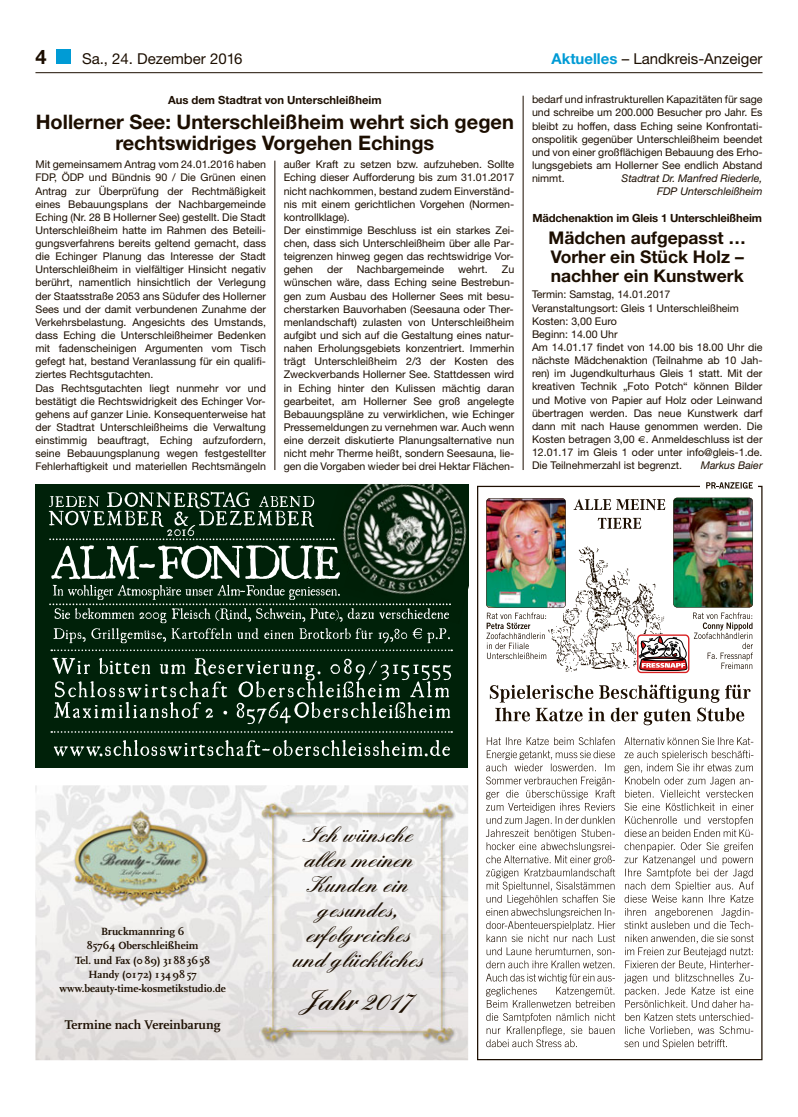
<style>
.page{position:relative;width:798px;height:1117px;background:#fff}
.page>*{position:absolute;margin:0;border:0;box-sizing:border-box;transform-origin:0 0}
.t1{font:29.62px "England Hand DB";color:#1c0e00}
.t2{font:23.25px/25.1px "England Hand DB";color:#1c0e00;text-align:center}
.t3{font:700 20px/21.2px "Helvetica Neue";color:#1c0e00;text-align:center}
.t4{font:700 17.5px/18.8px "Helvetica Neue";color:#1c0e00}
.t5{font:15px "Helvetica Neue";color:#1c0e00}
.t6{font:700 13.12px "Scala";color:#1c0e00}
.t7{font:700 11.25px "Helvetica Neue";letter-spacing:-.015em;color:#1c0e00}
.t8{font:700 10.88px/14.2px "Scala";color:#1c0e00;text-align:center}
.t9{font:10.62px/13.1px "Helvetica Neue";color:#1c0e00}
.t10{font:italic 10.62px/13.1px "Helvetica Neue";color:#1c0e00;text-align:right}
.s1{font-weight:700;color:#009bd5}
</style>
<div class="page">
<div style="left:57px;top:50px;width:14px;height:14px;background:#009bd5"></div>
<hr style="left:274px;top:161px;width:1px;height:309px;background:#1c0e00">
<hr style="left:522px;top:96px;width:1px;height:374px;background:#1c0e00">
<hr style="left:35px;top:72px;width:727px;height:1px;background:#1c0e00">
<div style="left:477px;top:485px;width:285px;height:574px;border:1px solid #1c0e00"></div>
<svg style="left:573px;top:499px;width:92px;height:11px"></svg>
<svg style="left:597px;top:517px;width:44px;height:11px"></svg>
<img style="left:486px;top:498px;width:79px;height:109px;border-radius:4px">
<div style="left:486px;top:498px;width:79px;height:110px;border:1px solid #1c0e00;border-radius:4px"></div>
<svg style="left:486px;top:612px;width:60px;height:47px"></svg>
<img style="left:548px;top:544px;width:108px;height:128px">
<div style="left:637px;top:634px;width:52px;height:39px;border:1px solid #d81d1f;border-radius:4px"></div>
<div style="left:700px;top:482px;width:57px;height:12px;background:#fff"></div>
<svg style="left:706px;top:482px;width:46px;height:6px"></svg>
<img style="left:673px;top:497px;width:79px;height:110px;border-radius:4px">
<div style="left:673px;top:497px;width:79px;height:110px;border:1px solid #1c0e00;border-radius:4px"></div>
<svg style="left:637px;top:612px;width:115px;height:59px"></svg>
<svg style="left:486px;top:737px;width:128px;height:7px"></svg>
<svg style="left:486px;top:750px;width:129px;height:191px"></svg>
<svg style="left:486px;top:947px;width:129px;height:99px"></svg>
<svg style="left:624px;top:737px;width:129px;height:7px"></svg>
<svg style="left:624px;top:750px;width:129px;height:86px"></svg>
<svg style="left:624px;top:842px;width:129px;height:86px"></svg>
<svg style="left:624px;top:934px;width:129px;height:114px"></svg>
<svg style="left:489px;top:684px;width:261px;height:41px"></svg>
<img style="left:35px;top:785px;width:433px;height:274px">
<img style="left:73px;top:808px;width:136px;height:99px">
<img style="left:259px;top:802px;width:196px;height:243px">
<div style="left:35px;top:484px;width:433px;height:284px;background:#002109"></div>
<svg style="left:52px;top:657px;width:399px;height:67px"></svg>
<svg style="left:54px;top:740px;width:396px;height:16px"></svg>
<svg style="left:51px;top:649px;width:401px;height:2px"></svg>
<svg style="left:51px;top:731px;width:401px;height:1px"></svg>
<img style="left:360px;top:484px;width:107px;height:122px">
<svg style="left:49px;top:491px;width:401px;height:152px"></svg>
<p class="t3" style="left:35px;top:48px;width:13px">4</p>
<p class="t5" style="left:82px;top:53px;width:162px">Sa., 24. Dezember 2016</p>
<p class="t5" style="left:551px;top:53px;width:212px"><span class="s1">Aktuelles</span> – Landkreis-Anzeiger</p>
<p class="t7" style="left:168px;top:96px;width:215px">Aus dem Stadtrat von Unterschleißheim</p>
<p class="t3" style="left:36px;top:113px;width:479px">Hollerner See: Unterschleißheim wehrt sich gegen rechtswidriges Vorgehen Echings</p>
<p class="t9" style="left:283px;top:159px;width:232px">außer Kraft zu setzen bzw. aufzuheben. Sollte Eching dieser Aufforderung bis zum 31.01.2017 nicht nachkommen, bestand zudem Einverständ&shy;nis mit einem gerichtlichen Vorgehen (Normen&shy;kontrollklage).<br>Der einstimmige Beschluss ist ein starkes Zei&shy;chen, dass sich Unterschleißheim über alle Par&shy;teigrenzen hinweg gegen das rechtswidrige Vor&shy;gehen</p>
<p class="t9" style="left:35px;top:159px;width:232px">Mit gemeinsamem Antrag vom 24.01.2016 haben FDP, ÖDP und Bündnis 90 / Die Grünen einen Antrag zur Überprüfung der Rechtmäßigkeit eines Bebauungsplans der Nachbargemeinde Eching (Nr. 28 B Hollerner See) gestellt. Die Stadt Unterschleißheim hatte im Rahmen des Beteili&shy;gungsverfahrens bereits geltend gemacht, dass die Echinger Planung das Interesse der Stadt Unterschleißheim in vielfältiger Hinsicht negativ berührt, namentlich hinsichtlich der Verlegung der Staatsstraße 2053 ans Südufer des Hollerner Sees und der damit verbundenen Zunahme der Verkehrsbelastung. Angesichts des Umstands, dass Eching die Unterschleißheimer Bedenken mit fadenscheinigen Argumenten vom Tisch gefegt hat, bestand Veranlassung für ein qualifi&shy;ziertes Rechtsgutachten.<br>Das Rechtsgutachten liegt nunmehr vor und bestätigt die Rechtswidrigkeit des Echinger Vor&shy;gehens auf ganzer Linie. Konsequenterweise hat der Stadtrat Unterschleißheims die Verwaltung einstimmig beauftragt, Eching aufzufordern, seine Bebauungsplanung wegen festgestellter Fehlerhaftigkeit und materiellen Rechtsmängeln</p>
<p class="t9" style="left:283px;top:264px;width:232px;text-align:justify;text-indent:218px">Zu wünschen wäre, dass Eching seine Bestrebun&shy;gen zum Ausbau des Hollerner Sees mit besu&shy;cherstarken Bauvorhaben (Seesauna oder Ther&shy;menlandschaft) zulasten von Unterschleißheim aufgibt und sich auf die Gestaltung eines natur&shy;nahen Erholungsgebiets konzentriert. Immerhin trägt Unterschleißheim 2/3 der Kosten des Zweckverbands Hollerner See. Stattdessen wird in Eching hinter den Kulissen mächtig daran gearbeitet, am Hollerner See groß angelegte Bebauungspläne zu verwirklichen, wie Echinger Pressemeldungen zu vernehmen war. Auch wenn eine derzeit diskutierte Planungsalternative nun nicht mehr Therme heißt, sondern Seesauna, lie&shy;gen die Vorgaben wieder bei drei Hektar Flächen-</p>
<p class="t9" style="left:327px;top:264px;width:17px">der</p>
<p class="t9" style="left:356px;top:264px;width:89px">Nachbargemeinde</p>
<p class="t9" style="left:458px;top:264px;width:31px">wehrt.</p>
<p class="t9" style="left:531px;top:94px;width:232px;text-align:justify">bedarf und infrastrukturellen Kapazitäten für sage und schreibe um 200.000 Besucher pro Jahr. Es bleibt zu hoffen, dass Eching seine Konfrontati&shy;onspolitik gegenüber Unterschleißheim beendet und von einer großflächigen Bebauung des Erho&shy;lungsgebiets am Hollerner See endlich Abstand nimmt.</p>
<p class="t10" style="left:621px;top:173px;width:142px">Stadtrat Dr. Manfred Riederle,<br>FDP Unterschleißheim</p>
<p class="t7" style="left:532px;top:214px;width:231px">Mädchenaktion im Gleis 1 Unterschleißheim</p>
<p class="t4" style="left:548px;top:230px;width:199px">Mädchen aufgepasst …<br>Vorher ein Stück Holz – nachher ein Kunstwerk</p>
<p class="t9" style="left:531px;top:289px;width:232px">Termin: Samstag, 14.01.2017<br>Veranstaltungsort: Gleis 1 Unterschleißheim Kosten: 3,00 Euro<br>Beginn: 14.00 Uhr<br>Am 14.01.17 findet von 14.00 bis 18.00 Uhr die nächste Mädchenaktion (Teilnahme ab 10 Jah&shy;ren) im Jugendkulturhaus Gleis 1 statt. Mit der kreativen Technik „Foto Potch“ können Bilder und Motive von Papier auf Holz oder Leinwand übertragen werden. Das neue Kunstwerk darf dann mit nach Hause genommen werden. Die Kosten betragen 3,00 . Anmeldeschluss ist der 12.01.17 im Gleis 1 oder unter info@gleis-1.de.<br>Die Teilnehmerzahl ist begrenzt.</p>
<p class="t10" style="left:700px;top:460px;width:63px">Markus Baier</p>
<p class="t8" style="left:59px;top:925px;width:168px">Bruckmannring 6<br>85764 Oberschleißheim<br>Tel. und Fax (0 89) 3188 36 58<br>Handy (0172) 1 34 98 57 www.beauty-time-kosmetikstudio.de</p>
<p class="t6" style="left:65px;top:1018px;width:157px">Termine nach Vereinbarung</p>
<p class="t2" style="left:292px;top:822px;width:132px">Ich wünsche allen meinen<br>Kunden ein gesundes, erfolgreiches und glückliches</p>
<p class="t1" style="left:302px;top:983px;width:111px">Jahr 2017</p>
</div>
